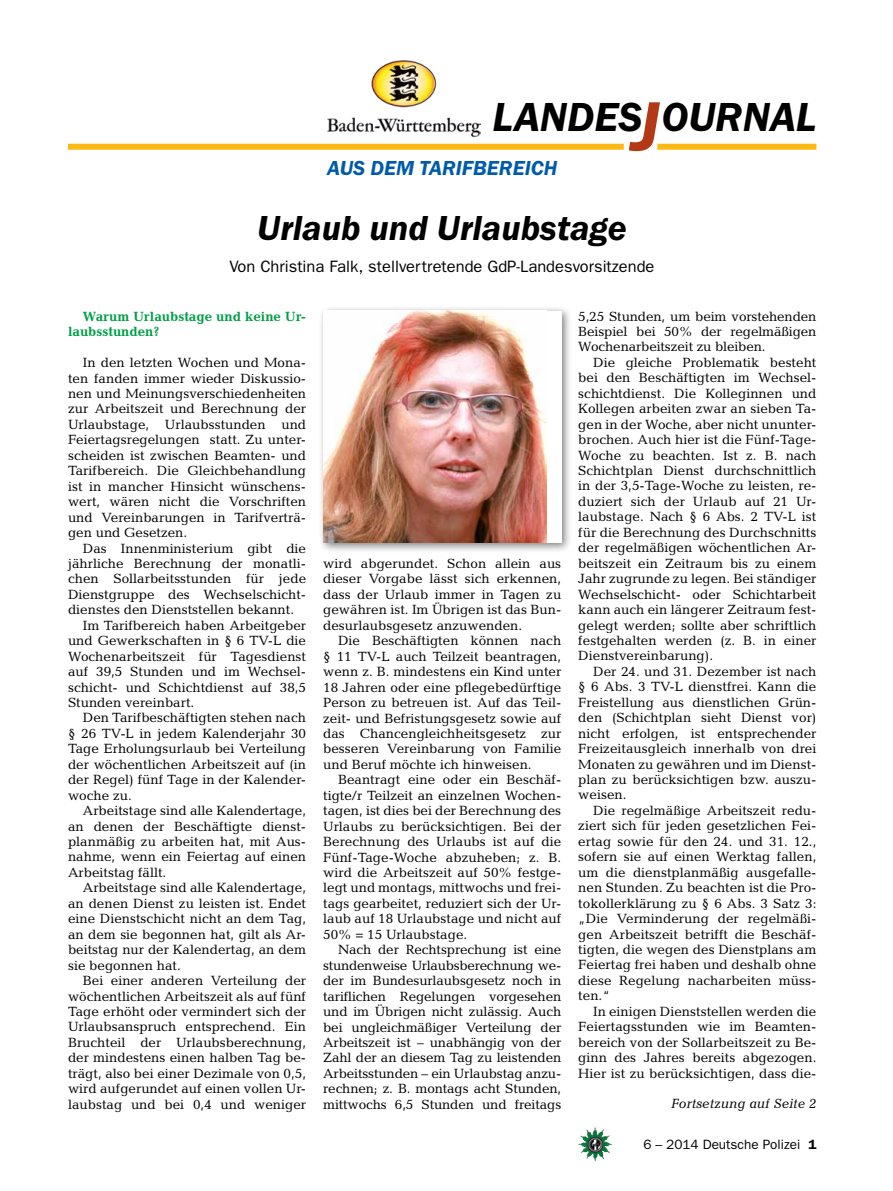
<style>
.page{position:relative;width:893px;height:1191px;background:#fff}
.page>*{position:absolute;margin:0;border:0;box-sizing:border-box;transform-origin:0 0}
.t1{font:italic 600 42px "Franklin Gothic Itc T";color:#000}
.t2{font:italic 600 36px "Franklin Gothic Itc T";color:#000}
.t3{font:italic 600 21px "Franklin Gothic Itc T";color:#005baa}
.t4{font:16.5px "Franklin Gothic";color:#000}
.t5{font:13.5px/15.5px "Candida";color:#000;text-align:justify}
.t6{font:700 13.5px/15.5px "Candida";color:#009f47}
.t7{font:13.5px "Franklin Gothic";color:#000}
.t8{font:italic 13.5px "Candida";color:#000}
.s1{font-size:72px;color:#b33916}
.s2{font-weight:600}
</style>
<div class="page">
<img style="left:578px;top:1127px;width:17px;height:25px">
<img style="left:328px;top:61px;width:152px;height:76px">
<div style="left:657px;top:144px;width:159px;height:6px;background:#fdb913"></div>
<div style="left:68px;top:144px;width:556px;height:6px;background:#fdb913"></div>
<div style="left:318px;top:305px;width:254px;height:249px;background:#000;opacity:.5"></div>
<div style="left:323px;top:310px;width:238px;height:232px;background:#fff"></div>
<img style="left:323px;top:311px;width:223px;height:231px">
<h1 class="t1" style="left:492px;top:93px;width:325px">LANDES<span class="s1">J</span>OURNAL</h1>
<h3 class="t3" style="left:327px;top:156px;width:232px">Aus dem Tarifbereich</h3>
<h2 class="t2" style="left:257px;top:207px;width:371px">Urlaub und Urlaubstage</h2>
<p class="t4" style="left:229px;top:256px;width:427px">Von Christina Falk, stellvertretende GdP-Landesvorsitzende</p>
<p class="t6" style="left:68px;top:308px;width:240px;text-indent:15px">Warum Urlaubstage und keine Ur&shy;laubsstunden?</p>
<p class="t5" style="left:68px;top:355px;width:240px;text-indent:15px">In den letzten Wochen und Mona&shy;ten fanden immer wieder Diskussio&shy;nen und Meinungsverschiedenheiten zur Arbeitszeit und Berechnung der Urlaubstage, Urlaubsstunden und Feiertagsregelungen statt. Zu unter&shy;scheiden ist zwischen Beamten- und Tarifbereich. Die Gleichbehandlung ist in mancher Hinsicht wünschens&shy;wert, wären nicht die Vorschriften und Vereinbarungen in Tarifverträ&shy;gen und Gesetzen.</p>
<p class="t5" style="left:83px;top:540px;width:225px">Das Innenministerium gibt die</p>
<p class="t5" style="left:68px;top:555px;width:240px">jährliche Berechnung der monatli-</p>
<p class="t5" style="left:68px;top:571px;width:240px">chen Sollarbeitsstunden für jede</p>
<p class="t5" style="left:68px;top:586px;width:240px">Dienstgruppe des Wechselschicht-</p>
<p class="t5" style="left:68px;top:602px;width:228px">dienstes den Dienststellen bekannt.</p>
<p class="t5" style="left:83px;top:617px;width:225px">Im Tarifbereich haben Arbeitgeber</p>
<p class="t5" style="left:68px;top:633px;width:240px">und Gewerkschaften in § 6 TV-L die</p>
<p class="t5" style="left:68px;top:648px;width:240px">Wochenarbeitszeit für Tagesdienst</p>
<p class="t5" style="left:68px;top:664px;width:240px">auf 39,5 Stunden und im Wechsel-</p>
<p class="t5" style="left:68px;top:679px;width:240px">schicht- und Schichtdienst auf 38,5</p>
<p class="t5" style="left:68px;top:694px;width:128px">Stunden vereinbart.</p>
<p class="t5" style="left:83px;top:710px;width:225px">Den Tarifbeschäftigten stehen nach</p>
<p class="t5" style="left:68px;top:725px;width:240px">§ 26 TV-L in jedem Kalenderjahr 30</p>
<p class="t5" style="left:68px;top:741px;width:240px">Tage Erholungsurlaub bei Verteilung</p>
<p class="t5" style="left:68px;top:756px;width:240px">der wöchentlichen Arbeitszeit auf (in</p>
<p class="t5" style="left:68px;top:772px;width:240px">der Regel) fünf Tage in der Kalender-</p>
<p class="t5" style="left:68px;top:787px;width:65px">woche zu.</p>
<p class="t5" style="left:83px;top:803px;width:225px">Arbeitstage sind alle Kalendertage,</p>
<p class="t5" style="left:68px;top:818px;width:240px">an denen der Beschäftigte dienst-</p>
<p class="t5" style="left:68px;top:833px;width:240px">planmäßig zu arbeiten hat, mit Aus-</p>
<p class="t5" style="left:68px;top:849px;width:240px">nahme, wenn ein Feiertag auf einen</p>
<p class="t5" style="left:68px;top:864px;width:100px">Arbeitstag fällt.</p>
<p class="t5" style="left:83px;top:880px;width:225px">Arbeitstage sind alle Kalendertage,</p>
<p class="t5" style="left:68px;top:895px;width:240px">an denen Dienst zu leisten ist. Endet</p>
<p class="t5" style="left:68px;top:911px;width:240px">eine Dienstschicht nicht an dem Tag,</p>
<p class="t5" style="left:68px;top:926px;width:240px">an dem sie begonnen hat, gilt als Ar-</p>
<p class="t5" style="left:68px;top:942px;width:240px">beitstag nur der Kalendertag, an dem</p>
<p class="t5" style="left:68px;top:957px;width:114px">sie begonnen hat.</p>
<p class="t5" style="left:83px;top:972px;width:225px">Bei einer anderen Verteilung der</p>
<p class="t5" style="left:68px;top:988px;width:240px">wöchentlichen Arbeitszeit als auf fünf</p>
<p class="t5" style="left:68px;top:1003px;width:240px">Tage erhöht oder vermindert sich der</p>
<p class="t5" style="left:68px;top:1019px;width:240px">Urlaubsanspruch entsprechend. Ein</p>
<p class="t5" style="left:68px;top:1034px;width:240px">Bruchteil der Urlaubsberechnung,</p>
<p class="t5" style="left:68px;top:1050px;width:240px">der mindestens einen halben Tag be-</p>
<p class="t5" style="left:68px;top:1065px;width:240px">trägt, also bei einer Dezimale von 0,5,</p>
<p class="t5" style="left:68px;top:1081px;width:240px">wird aufgerundet auf einen vollen Ur-</p>
<p class="t5" style="left:68px;top:1096px;width:240px">laubstag und bei 0,4 und weniger</p>
<p class="t5" style="left:323px;top:556px;width:240px">wird abgerundet. Schon allein aus dieser Vorgabe lässt sich erkennen, dass der Urlaub immer in Tagen zu gewähren ist. Im Übrigen ist das Bun&shy;desurlaubsgesetz anzuwenden.</p>
<p class="t5" style="left:323px;top:633px;width:240px;text-indent:15px">Die Beschäftigten können nach § 11 TV-L auch Teilzeit beantragen, wenn z. B. mindestens ein Kind unter 18 Jahren oder eine pflegebedürftige Person zu betreuen ist. Auf das Teil&shy;zeit- und Befristungsgesetz sowie auf das Chancengleichheitsgesetz zur besseren Vereinbarung von Familie und Beruf möchte ich hinweisen.</p>
<p class="t5" style="left:323px;top:772px;width:240px;text-indent:15px">Beantragt eine oder ein Beschäf&shy;tigte/r Teilzeit an einzelnen Wochen&shy;tagen, ist dies bei der Berechnung des Urlaubs zu berücksichtigen. Bei der Berechnung des Urlaubs ist auf die Fünf-Tage-Woche abzuheben; z. B. wird die Arbeitszeit auf 50% festge&shy;legt und montags, mittwochs und frei&shy;tags gearbeitet, reduziert sich der Ur&shy;laub auf 18 Urlaubstage und nicht auf 50% = 15 Urlaubstage.</p>
<p class="t5" style="left:323px;top:942px;width:240px;text-indent:15px">Nach der Rechtsprechung ist eine stundenweise Urlaubsberechnung we&shy;der im Bundesurlaubsgesetz noch in tariflichen Regelungen vorgesehen und im Übrigen nicht zulässig. Auch bei ungleichmäßiger Verteilung der Arbeitszeit ist – unabhängig von der Zahl der an diesem Tag zu leistenden Arbeitsstunden – ein Urlaubstag anzu&shy;rechnen; z. B. montags acht Stunden, mittwochs 6,5 Stunden und freitags</p>
<p class="t5" style="left:578px;top:308px;width:240px">5,25 Stunden, um beim vorstehenden Beispiel bei 50% der regelmäßigen Wochenarbeitszeit zu bleiben.</p>
<p class="t5" style="left:578px;top:354px;width:240px;text-indent:15px">Die gleiche Problematik besteht bei den Beschäftigten im Wechsel&shy;schichtdienst. Die Kolleginnen und Kollegen arbeiten zwar an sieben Ta&shy;gen in der Woche, aber nicht ununter&shy;brochen. Auch hier ist die Fünf-Tage-Woche zu beachten. Ist z. B. nach Schichtplan Dienst durchschnittlich in der 3,5-Tage-Woche zu leisten, re&shy;duziert sich der Urlaub auf 21 Ur&shy;laubstage. Nach § 6 Abs. 2 TV-L ist für die Berechnung des Durchschnitts der regelmäßigen wöchentlichen Ar&shy;beitszeit ein Zeitraum bis zu einem Jahr zugrunde zu legen. Bei ständiger Wechselschicht- oder Schichtarbeit kann auch ein längerer Zeitraum fest&shy;gelegt werden; sollte aber schriftlich festgehalten werden (z. B. in einer Dienstvereinbarung).</p>
<p class="t5" style="left:578px;top:663px;width:240px;text-indent:15px">Der 24. und 31. Dezember ist nach § 6 Abs. 3 TV-L dienstfrei. Kann die Freistellung aus dienstlichen Grün&shy;den (Schichtplan sieht Dienst vor) nicht erfolgen, ist entsprechender Freizeitausgleich innerhalb von drei Monaten zu gewähren und im Dienst&shy;plan zu berücksichtigen bzw. auszu&shy;weisen.</p>
<p class="t5" style="left:578px;top:802px;width:240px;text-indent:15px">Die regelmäßige Arbeitszeit redu&shy;ziert sich für jeden gesetzlichen Fei&shy;ertag sowie für den 24. und 31. 12., sofern sie auf einen Werktag fallen, um die dienstplanmäßig ausgefalle&shy;nen Stunden. Zu beachten ist die Pro&shy;tokollerklärung zu § 6 Abs. 3 Satz 3: „Die Verminderung der regelmäßi&shy;gen Arbeitszeit betrifft die Beschäf&shy;tigten, die wegen des Dienstplans am Feiertag frei haben und deshalb ohne diese Regelung nacharbeiten müss&shy;ten.“</p>
<p class="t5" style="left:578px;top:1003px;width:240px;text-indent:15px">In einigen Dienststellen werden die Feiertagsstunden wie im Beamten&shy;bereich von der Sollarbeitszeit zu Be&shy;ginn des Jahres bereits abgezogen.<br>Hier ist zu berücksichtigen, dass die-</p>
<p class="t8" style="left:671px;top:1096px;width:147px">Fortsetzung auf Seite 2</p>
<p class="t7" style="left:643px;top:1136px;width:175px">6 – 2014 Deutsche Polizei <span class="s2">1</span></p>
</div>
